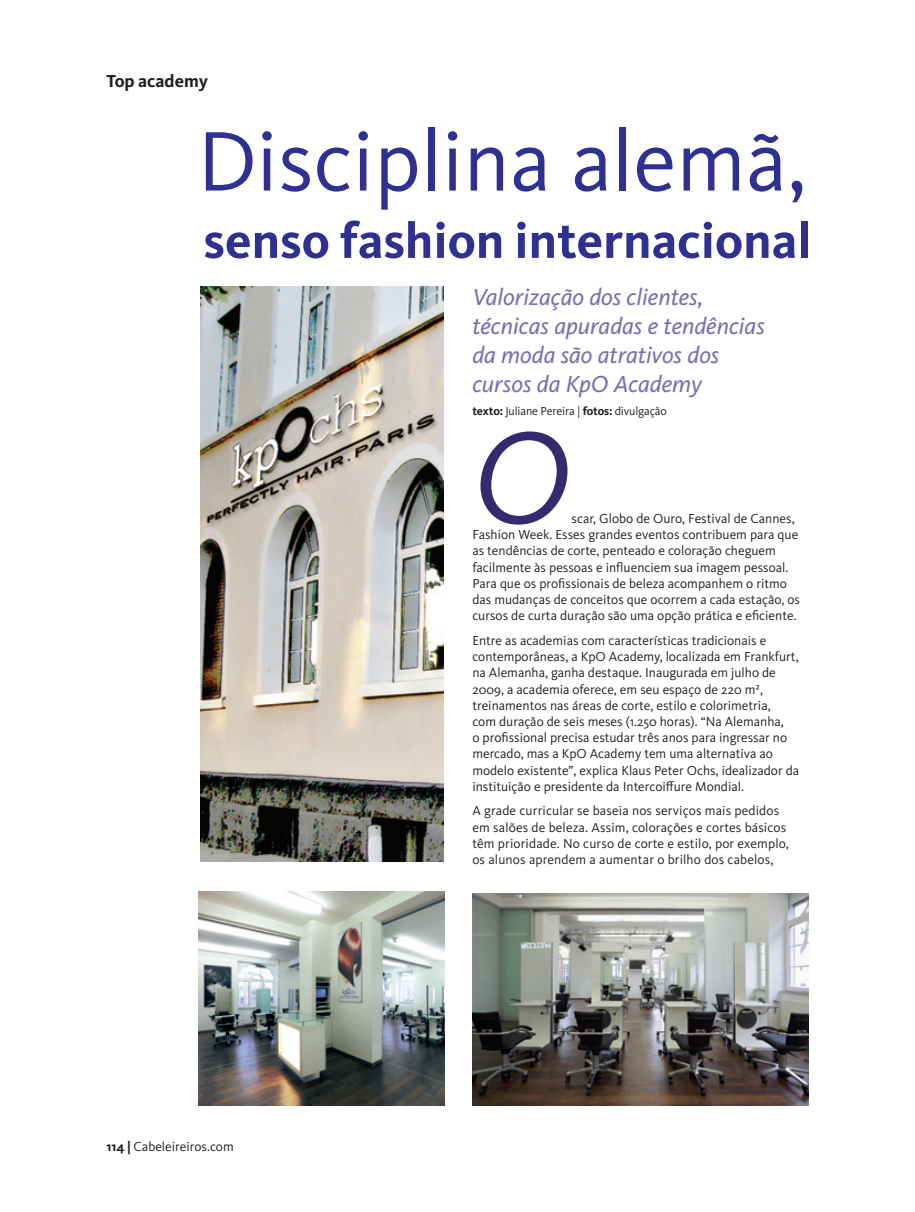
<style>
.page{position:relative;width:915px;height:1212px;background:#fff}
.page>*{position:absolute;margin:0;border:0;box-sizing:border-box;transform-origin:0 0}
.t1{font:italic 135px "Kievit OT";color:#342b6f}
.t2{font:87.45px "Kievit OT";color:#2e3092}
.t3{font:700 51.15px "Kievit OT";color:#2e3092}
.t4{font:italic 24px/28.8px "Kievit OT";color:#756fb3}
.t5{font:700 18px "Kievit OT";color:#231f20}
.t6{font:13.5px/16.2px "Kievit OT";color:#231f20}
.t7{font:12px "Kievit OT";letter-spacing:-.01em;color:#231f20}
.s1{font-weight:700}
</style>
<div class="page">
<img style="left:472px;top:893px;width:336px;height:212px">
<img style="left:200px;top:286px;width:243px;height:576px">
<img style="left:198px;top:891px;width:246px;height:214px">
<h3 class="t5" style="left:106px;top:70px;width:103px">Top academy</h3>
<h2 class="t2" style="left:197px;top:108px;width:610px">Disciplina alemã,</h2>
<h3 class="t3" style="left:203px;top:210px;width:609px">senso fashion internacional</h3>
<h3 class="t4" style="left:472px;top:283px;width:294px">Valorização dos clientes, técnicas apuradas e tendências da moda são atrativos dos cursos da KpO Academy</h3>
<p class="t7" style="left:472px;top:403px;width:196px"><span class="s1">texto:</span> Juliane Pereira | <span class="s1">fotos:</span> divulgação</p>
<p class="t6" style="left:106px;top:1138px;width:129px"><span class="s1">114 |</span> Cabeleireiros.com</p>
<h1 class="t1" style="left:472px;top:396px;width:101px">O</h1>
<p class="t6" style="left:472px;top:510px;width:329px;text-indent:99px">scar, Globo de Ouro, Festival de Cannes, Fashion Week. Esses grandes eventos contribuem para que as tendências de corte, penteado e coloração cheguem facilmente às pessoas e influenciem sua imagem pessoal.<br>Para que os profissionais de beleza acompanhem o ritmo das mudanças de conceitos que ocorrem a cada estação, os cursos de curta duração são uma opção prática e eficiente.</p>
<p class="t6" style="left:472px;top:632px;width:328px">Entre as academias com características tradicionais e contemporâneas, a KpO Academy, localizada em Frankfurt, na Alemanha, ganha destaque. Inaugurada em julho de 2009, a academia oferece, em seu espaço de 220 m², treinamentos nas áreas de corte, estilo e colorimetria,<br>com duração de seis meses (1.250 horas). “Na Alemanha,<br>o profissional precisa estudar três anos para ingressar no mercado, mas a KpO Academy tem uma alternativa ao modelo existente”, explica Klaus Peter Ochs, idealizador da instituição e presidente da Intercoiffure Mondial.</p>
<p class="t6" style="left:472px;top:803px;width:318px">A grade curricular se baseia nos serviços mais pedidos em salões de beleza. Assim, colorações e cortes básicos têm prioridade. No curso de corte e estilo, por exemplo, os alunos aprendem a aumentar o brilho dos cabelos,</p>
</div>
